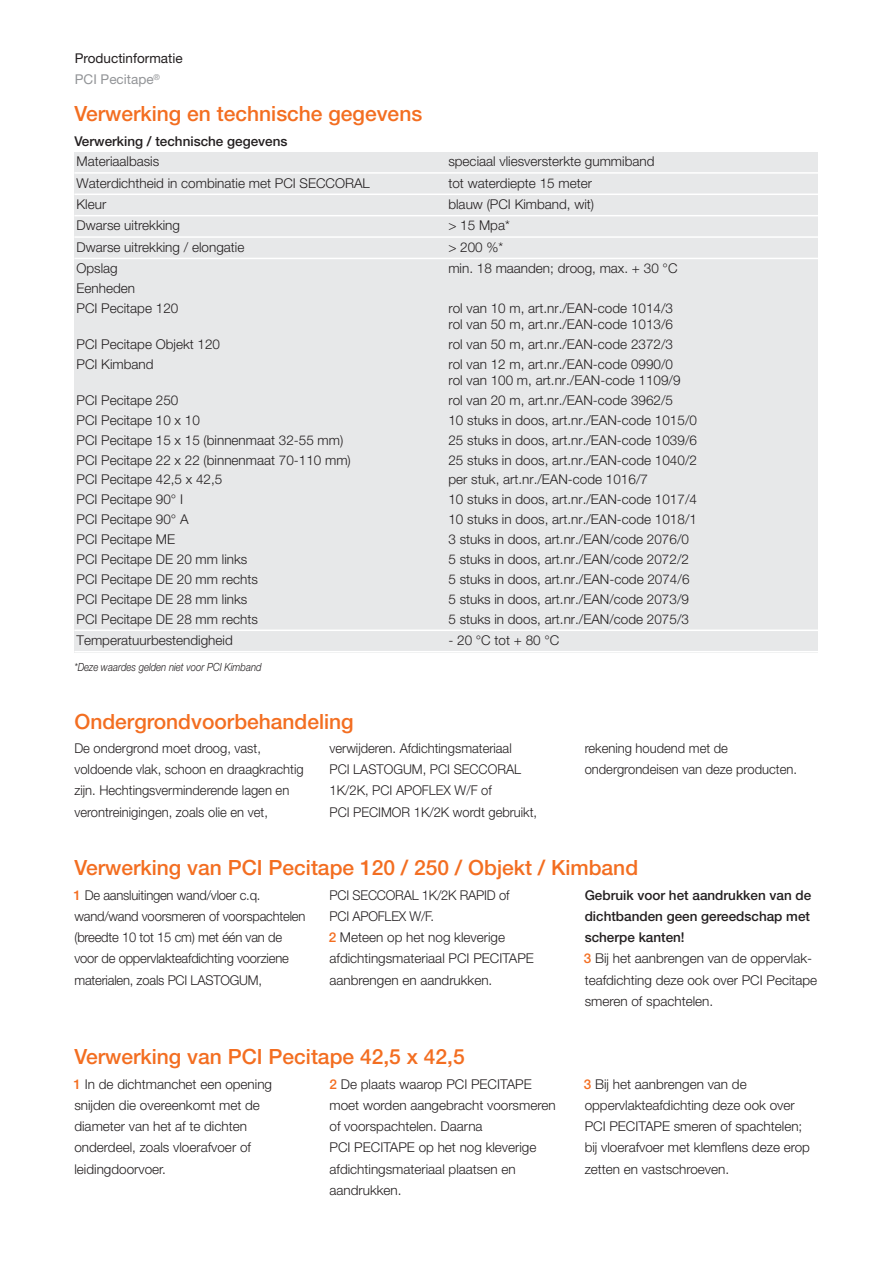
<style>
.page{position:relative;width:893px;height:1263px;background:#fff}
.page>*{position:absolute;margin:0;border:0;box-sizing:border-box;transform-origin:0 0}
.t1{font:500 21px "Helvetica Neue LT Pro";color:#f36e21}
.t2{font:300 13.5px/21.3px "Helvetica Neue LT Pro";color:#231f20}
.t3{font:300 13.5px/21.3px "Helvetica Neue LT Pro";color:#231f20;scale:.96 1}
.t4{font:13.5px/21.3px "Helvetica Neue LT Pro";color:#231f20}
.t5{font:500 13.5px "Helvetica Neue LT Pro";color:#231f20}
.t6{font:italic 300 11.25px "Helvetica Neue LT Pro";color:#231f20;scale:.85 1}
.s1{color:#939598}
.s2{font-weight:500;color:#f36e21}
.s3{font-weight:500}
</style>
<div class="page">
<div style="left:74px;top:152px;width:372px;height:21px;background:#e7e8e9"></div>
<div style="left:446px;top:152px;width:372px;height:21px;background:#e7e8e9"></div>
<div style="left:74px;top:173px;width:372px;height:21px;background:#e7e8e9"></div>
<div style="left:446px;top:173px;width:372px;height:21px;background:#e7e8e9"></div>
<div style="left:74px;top:194px;width:372px;height:22px;background:#e7e8e9"></div>
<div style="left:446px;top:194px;width:372px;height:22px;background:#e7e8e9"></div>
<div style="left:74px;top:216px;width:372px;height:21px;background:#e7e8e9"></div>
<div style="left:446px;top:216px;width:372px;height:21px;background:#e7e8e9"></div>
<div style="left:74px;top:237px;width:372px;height:21px;background:#e7e8e9"></div>
<div style="left:446px;top:237px;width:372px;height:21px;background:#e7e8e9"></div>
<div style="left:74px;top:258px;width:372px;height:21px;background:#e7e8e9"></div>
<div style="left:446px;top:258px;width:372px;height:21px;background:#e7e8e9"></div>
<div style="left:74px;top:279px;width:372px;height:20px;background:#e7e8e9"></div>
<div style="left:446px;top:279px;width:372px;height:20px;background:#e7e8e9"></div>
<div style="left:74px;top:299px;width:372px;height:36px;background:#e7e8e9"></div>
<div style="left:446px;top:299px;width:372px;height:36px;background:#e7e8e9"></div>
<div style="left:74px;top:335px;width:372px;height:20px;background:#e7e8e9"></div>
<div style="left:446px;top:335px;width:372px;height:20px;background:#e7e8e9"></div>
<div style="left:74px;top:355px;width:372px;height:36px;background:#e7e8e9"></div>
<div style="left:446px;top:355px;width:372px;height:36px;background:#e7e8e9"></div>
<div style="left:74px;top:391px;width:372px;height:20px;background:#e7e8e9"></div>
<div style="left:446px;top:391px;width:372px;height:20px;background:#e7e8e9"></div>
<div style="left:74px;top:411px;width:372px;height:20px;background:#e7e8e9"></div>
<div style="left:446px;top:411px;width:372px;height:20px;background:#e7e8e9"></div>
<div style="left:74px;top:431px;width:372px;height:20px;background:#e7e8e9"></div>
<div style="left:446px;top:431px;width:372px;height:20px;background:#e7e8e9"></div>
<div style="left:74px;top:451px;width:372px;height:19px;background:#e7e8e9"></div>
<div style="left:446px;top:451px;width:372px;height:19px;background:#e7e8e9"></div>
<div style="left:74px;top:470px;width:372px;height:20px;background:#e7e8e9"></div>
<div style="left:446px;top:470px;width:372px;height:20px;background:#e7e8e9"></div>
<div style="left:74px;top:490px;width:372px;height:20px;background:#e7e8e9"></div>
<div style="left:446px;top:490px;width:372px;height:20px;background:#e7e8e9"></div>
<div style="left:74px;top:510px;width:372px;height:20px;background:#e7e8e9"></div>
<div style="left:446px;top:510px;width:372px;height:20px;background:#e7e8e9"></div>
<div style="left:74px;top:530px;width:372px;height:20px;background:#e7e8e9"></div>
<div style="left:446px;top:530px;width:372px;height:20px;background:#e7e8e9"></div>
<div style="left:74px;top:550px;width:372px;height:20px;background:#e7e8e9"></div>
<div style="left:446px;top:550px;width:372px;height:20px;background:#e7e8e9"></div>
<div style="left:74px;top:570px;width:372px;height:20px;background:#e7e8e9"></div>
<div style="left:446px;top:570px;width:372px;height:20px;background:#e7e8e9"></div>
<div style="left:74px;top:590px;width:372px;height:20px;background:#e7e8e9"></div>
<div style="left:446px;top:590px;width:372px;height:20px;background:#e7e8e9"></div>
<div style="left:74px;top:610px;width:372px;height:20px;background:#e7e8e9"></div>
<div style="left:446px;top:610px;width:372px;height:20px;background:#e7e8e9"></div>
<div style="left:74px;top:630px;width:372px;height:22px;background:#e7e8e9"></div>
<div style="left:446px;top:630px;width:372px;height:22px;background:#e7e8e9"></div>
<hr style="left:74px;top:172px;width:744px;height:2px;background:#fff">
<hr style="left:74px;top:194px;width:744px;height:1px;background:#fff">
<hr style="left:74px;top:215px;width:744px;height:1px;background:#fff">
<hr style="left:74px;top:236px;width:744px;height:2px;background:#fff">
<hr style="left:74px;top:258px;width:744px;height:1px;background:#fff">
<hr style="left:74px;top:629px;width:744px;height:2px;background:#fff">
<hr style="left:74px;top:651px;width:744px;height:1px;background:#fff">
<p class="t4" style="left:75px;top:49px;width:109px">Productinformatie<br><span class="s1">PCI Pecitape</span><sup>®</sup></p>
<h1 class="t1" style="left:74px;top:106px;width:349px">Verwerking en technische gegevens</h1>
<p class="t5" style="left:74px;top:136px;width:215px">Verwerking / technische gegevens</p>
<p class="t2" style="left:77px;top:152px;width:84px">Materiaalbasis</p>
<p class="t2" style="left:448px;top:152px;width:208px">speciaal vliesversterkte gummiband</p>
<p class="t2" style="left:77px;top:173px;width:295px">Waterdichtheid in combinatie met PCI SECCORAL</p>
<p class="t2" style="left:448px;top:173px;width:145px">tot waterdiepte 15 meter</p>
<p class="t2" style="left:77px;top:195px;width:31px">Kleur</p>
<p class="t2" style="left:448px;top:195px;width:147px">blauw (PCI Kimband, wit)</p>
<p class="t2" style="left:77px;top:216px;width:105px">Dwarse uitrekking</p>
<p class="t2" style="left:448px;top:216px;width:63px">&gt; 15 Mpa*</p>
<p class="t2" style="left:77px;top:237px;width:169px">Dwarse uitrekking / elongatie</p>
<p class="t2" style="left:448px;top:237px;width:56px">&gt; 200 %*</p>
<p class="t2" style="left:77px;top:259px;width:43px">Opslag</p>
<p class="t2" style="left:448px;top:259px;width:231px">min. 18 maanden; droog, max. + 30 °C</p>
<p class="t2" style="left:77px;top:279px;width:103px;line-height:20px">Eenheden<br>PCI Pecitape 120</p>
<p class="t2" style="left:448px;top:301px;width:226px;line-height:16.2px">rol van 10 m, art.nr./EAN-code 1014/3 rol van 50 m, art.nr./EAN-code 1013/6</p>
<p class="t2" style="left:77px;top:335px;width:145px">PCI Pecitape Objekt 120</p>
<p class="t2" style="left:448px;top:335px;width:226px">rol van 50 m, art.nr./EAN-code 2372/3</p>
<p class="t2" style="left:77px;top:355px;width:79px">PCI Kimband</p>
<p class="t2" style="left:448px;top:357px;width:234px;line-height:16.2px">rol van 12 m, art.nr./EAN-code 0990/0 rol van 100 m, art.nr./EAN-code 1109/9</p>
<p class="t2" style="left:77px;top:391px;width:103px">PCI Pecitape 250</p>
<p class="t2" style="left:448px;top:391px;width:226px">rol van 20 m, art.nr./EAN-code 3962/5</p>
<p class="t2" style="left:77px;top:411px;width:125px">PCI Pecitape 10 x 10</p>
<p class="t2" style="left:448px;top:411px;width:250px">10 stuks in doos, art.nr./EAN-code 1015/0</p>
<p class="t2" style="left:77px;top:430px;width:268px">PCI Pecitape 15 x 15 (binnenmaat 32-55 mm)</p>
<p class="t2" style="left:448px;top:430px;width:250px">25 stuks in doos, art.nr./EAN-code 1039/6</p>
<p class="t2" style="left:77px;top:450px;width:276px">PCI Pecitape 22 x 22 (binnenmaat 70-110 mm)</p>
<p class="t2" style="left:448px;top:450px;width:250px">25 stuks in doos, art.nr./EAN-code 1040/2</p>
<p class="t2" style="left:77px;top:470px;width:147px">PCI Pecitape 42,5 x 42,5</p>
<p class="t2" style="left:448px;top:470px;width:201px">per stuk, art.nr./EAN-code 1016/7</p>
<p class="t2" style="left:77px;top:490px;width:108px">PCI Pecitape 90° I</p>
<p class="t2" style="left:448px;top:490px;width:250px">10 stuks in doos, art.nr./EAN-code 1017/4</p>
<p class="t2" style="left:77px;top:510px;width:113px">PCI Pecitape 90° A</p>
<p class="t2" style="left:448px;top:510px;width:250px">10 stuks in doos, art.nr./EAN-code 1018/1</p>
<p class="t2" style="left:77px;top:530px;width:100px">PCI Pecitape ME</p>
<p class="t2" style="left:448px;top:530px;width:242px">3 stuks in doos, art.nr./EAN/code 2076/0</p>
<p class="t2" style="left:77px;top:550px;width:172px">PCI Pecitape DE 20 mm links</p>
<p class="t2" style="left:448px;top:550px;width:242px">5 stuks in doos, art.nr./EAN/code 2072/2</p>
<p class="t2" style="left:77px;top:570px;width:183px">PCI Pecitape DE 20 mm rechts</p>
<p class="t2" style="left:448px;top:570px;width:243px">5 stuks in doos, art.nr./EAN-code 2074/6</p>
<p class="t2" style="left:77px;top:589px;width:172px">PCI Pecitape DE 28 mm links</p>
<p class="t2" style="left:448px;top:589px;width:242px">5 stuks in doos, art.nr./EAN/code 2073/9</p>
<p class="t2" style="left:77px;top:609px;width:183px">PCI Pecitape DE 28 mm rechts</p>
<p class="t2" style="left:448px;top:609px;width:242px">5 stuks in doos, art.nr./EAN/code 2075/3</p>
<p class="t2" style="left:77px;top:631px;width:158px">Temperatuurbestendigheid</p>
<p class="t2" style="left:448px;top:631px;width:112px">- 20 °C tot + 80 °C</p>
<p class="t6" style="left:74px;top:663px;width:222px">*Deze waardes gelden niet voor PCI Kimband</p>
<h1 class="t1" style="left:74px;top:713px;width:281px">Ondergrondvoorbehandeling</h1>
<p class="t3" style="left:74px;top:739px;width:240px">De ondergrond moet droog, vast, voldoende vlak, schoon en draagkrachtig zijn. Hechtingsverminderende lagen en verontreinigingen, zoals olie en vet,</p>
<p class="t3" style="left:330px;top:739px;width:218px">verwijderen. Afdichtingsmateriaal<br>PCI LASTOGUM, PCI SECCORAL<br>1K/2K, PCI APOFLEX W/F of<br>PCI PECIMOR 1K/2K wordt gebruikt,</p>
<p class="t3" style="left:585px;top:739px;width:223px">rekening houdend met de ondergrondeisen van deze producten.</p>
<h1 class="t1" style="left:74px;top:860px;width:565px">Verwerking van PCI Pecitape 120 / 250 / Objekt / Kimband</h1>
<p class="t3" style="left:74px;top:885px;width:243px"><span class="s2">1</span> De aansluitingen wand/vloer c.q. wand/wand voorsmeren of voorspachtelen (breedte 10 tot 15 cm) met één van de voor de oppervlakteafdichting voorziene materialen, zoals PCI LASTOGUM,</p>
<p class="t3" style="left:329px;top:885px;width:215px">PCI SECCORAL 1K/2K RAPID of<br>PCI APOFLEX W/F.<br><span class="s2">2</span> Meteen op het nog kleverige afdichtingsmateriaal PCI PECITAPE aanbrengen en aandrukken.</p>
<p class="t2" style="left:584px;top:885px;width:235px"><span class="s3">Gebruik voor het aandrukken van de dichtbanden geen gereedschap met scherpe kanten!<br></span><span class="s2">3</span> Bij het aanbrengen van de oppervlak&shy;teafdichting deze ook over PCI Pecitape smeren of spachtelen.</p>
<h1 class="t1" style="left:74px;top:1049px;width:392px">Verwerking van PCI Pecitape 42,5 x 42,5</h1>
<p class="t2" style="left:74px;top:1074px;width:200px"><span class="s2">1</span> In de dichtmanchet een opening snijden die overeenkomt met de diameter van het af te dichten onderdeel, zoals vloerafvoer of leidingdoorvoer.</p>
<p class="t2" style="left:330px;top:1074px;width:228px"><span class="s2">2</span> De plaats waarop PCI PECITAPE moet worden aangebracht voorsmeren of voorspachtelen. Daarna<br>PCI PECITAPE op het nog kleverige afdichtingsmateriaal plaatsen en aandrukken.</p>
<p class="t2" style="left:584px;top:1074px;width:228px"><span class="s2">3</span> Bij het aanbrengen van de oppervlakteafdichting deze ook over PCI PECITAPE smeren of spachtelen; bij vloerafvoer met klemflens deze erop zetten en vastschroeven.</p>
</div>
